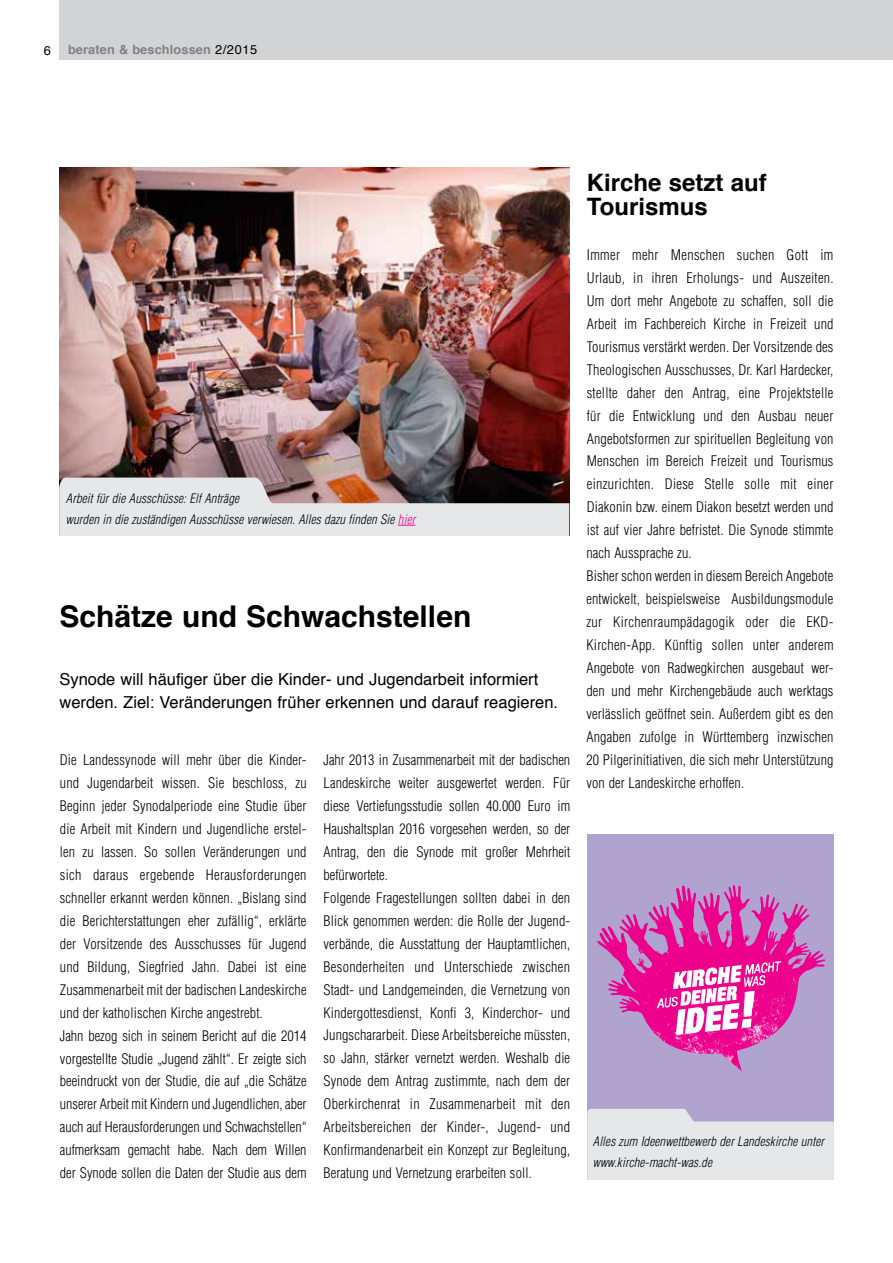
<style>
.page{position:relative;width:893px;height:1263px;background:#fff}
.page>*{position:absolute;margin:0;border:0;box-sizing:border-box;transform-origin:0 0}
.t1{font:700 30px "Helvetica";color:#000}
.t2{font:700 24px/24px "Helvetica";color:#000}
.t3{font:16.5px/23px "Helvetica";color:#000}
.t4{font:300 condensed 14.25px/23px "Helvetica LT Std";letter-spacing:.01em;color:#000}
.t5{font:italic 300 condensed 12.75px/21px "Helvetica LT Std";letter-spacing:.01em;color:#000}
.t6{font:700 12.75px "Helvetica";letter-spacing:.01em;color:#808285}
.t7{font:12.75px "Helvetica";color:#000}
.s1{font-weight:400;color:#000}
.s2{color:#ec008c}
</style>
<div class="page">
<div style="left:60px;top:0;width:833px;height:60px;background:#d1d3d4"></div>
<div style="left:587px;top:834px;width:246px;height:345px;background:#b1a3cf"></div>
<svg style="left:597px;top:885px;width:228px;height:186px"></svg>
<svg style="left:587px;top:1109px;width:247px;height:70px;background:#e0dfe5"></svg>
<img style="left:60px;top:168px;width:510px;height:367px">
<svg style="left:60px;top:477px;width:509px;height:58px;background:#bfb8b7"></svg>
<p class="t7" style="left:44px;top:40px;width:9px">6</p>
<p class="t6" style="left:68px;top:39px;width:191px">beraten &amp; beschlossen <span class="s1">2/2015</span></p>
<p class="t5" style="left:66px;top:488px;width:351px">Arbeit für die Ausschüsse: Elf Anträge<br>wurden in die zuständigen Ausschüsse verwiesen. Alles dazu finden Sie <span class="s2">hier</span></p>
<h1 class="t1" style="left:60px;top:592px;width:413px">Schätze und Schwachstellen</h1>
<p class="t3" style="left:60px;top:668px;width:500px">Synode will häufiger über die Kinder- und Jugendarbeit informiert werden. Ziel: Veränderungen früher erkennen und darauf reagieren.</p>
<p class="t4" style="left:60px;top:748px;width:248px">Die Landessynode will mehr über die Kinder&shy;und Jugendarbeit wissen. Sie beschloss, zu Beginn jeder Synodalperiode eine Studie über die Arbeit mit Kindern und Jugendliche erstel&shy;len zu lassen. So sollen Veränderungen und sich daraus ergebende Herausforderungen schneller erkannt werden können. „Bislang sind die Berichterstattungen eher zufällig“, erklärte der Vorsitzende des Ausschusses für Jugend und Bildung, Siegfried Jahn. Dabei ist eine Zusammenarbeit mit der badischen Landeskirche und der katholischen Kirche angestrebt.<br>Jahn bezog sich in seinem Bericht auf die 2014 vorgestellte Studie „Jugend zählt“. Er zeigte sich beeindruckt von der Studie, die auf „die Schätze unserer Arbeit mit Kindern und Jugendlichen, aber auch auf Herausforderungen und Schwachstellen“ aufmerksam gemacht habe. Nach dem Willen der Synode sollen die Daten der Studie aus dem</p>
<p class="t4" style="left:324px;top:748px;width:248px">Jahr 2013 in Zusammenarbeit mit der badischen Landeskirche weiter ausgewertet werden. Für diese Vertiefungsstudie sollen 40.000 Euro im Haushaltsplan 2016 vorgesehen werden, so der Antrag, den die Synode mit großer Mehrheit befürwortete.<br>Folgende Fragestellungen sollten dabei in den Blick genommen werden: die Rolle der Jugend&shy;verbände, die Ausstattung der Hauptamtlichen, Besonderheiten und Unterschiede zwischen Stadt- und Landgemeinden, die Vernetzung von Kindergottesdienst, Konfi 3, Kinderchor- und Jungschararbeit. Diese Arbeitsbereiche müssten, so Jahn, stärker vernetzt werden. Weshalb die Synode dem Antrag zustimmte, nach dem der Oberkirchenrat in Zusammenarbeit mit den Arbeitsbereichen der Kinder-, Jugend- und Konfirmandenarbeit ein Konzept zur Begleitung, Beratung und Vernetzung erarbeiten soll.</p>
<h2 class="t2" style="left:587px;top:171px;width:182px">Kirche setzt auf<br>Tourismus</h2>
<p class="t4" style="left:586px;top:243px;width:249px">Immer mehr Menschen suchen Gott im Urlaub, in ihren Erholungs- und Auszeiten.<br>Um dort mehr Angebote zu schaffen, soll die Arbeit im Fachbereich Kirche in Freizeit und Tourismus verstärkt werden. Der Vorsitzende des Theologischen Ausschusses, Dr. Karl Hardecker, stellte daher den Antrag, eine Projektstelle für die Entwicklung und den Ausbau neuer Angebotsformen zur spirituellen Begleitung von Menschen im Bereich Freizeit und Tourismus einzurichten. Diese Stelle solle mit einer Diakonin bzw. einem Diakon besetzt werden und ist auf vier Jahre befristet. Die Synode stimmte nach Aussprache zu.<br>Bisher schon werden in diesem Bereich Angebote entwickelt, beispielsweise Ausbildungsmodule zur Kirchenraumpädagogik oder die EKD-Kirchen-App. Künftig sollen unter anderem Angebote von Radwegkirchen ausgebaut wer&shy;den und mehr Kirchengebäude auch werktags verlässlich geöffnet sein. Außerdem gibt es den Angaben zufolge in Württemberg inzwischen 20 Pilgerinitiativen, die sich mehr Unterstützung von der Landeskirche erhoffen.</p>
<p class="t5" style="left:593px;top:1131px;width:233px">Alles zum Ideenwettbewerb der Landeskirche unter www.kirche-macht-was.de</p>
</div>
